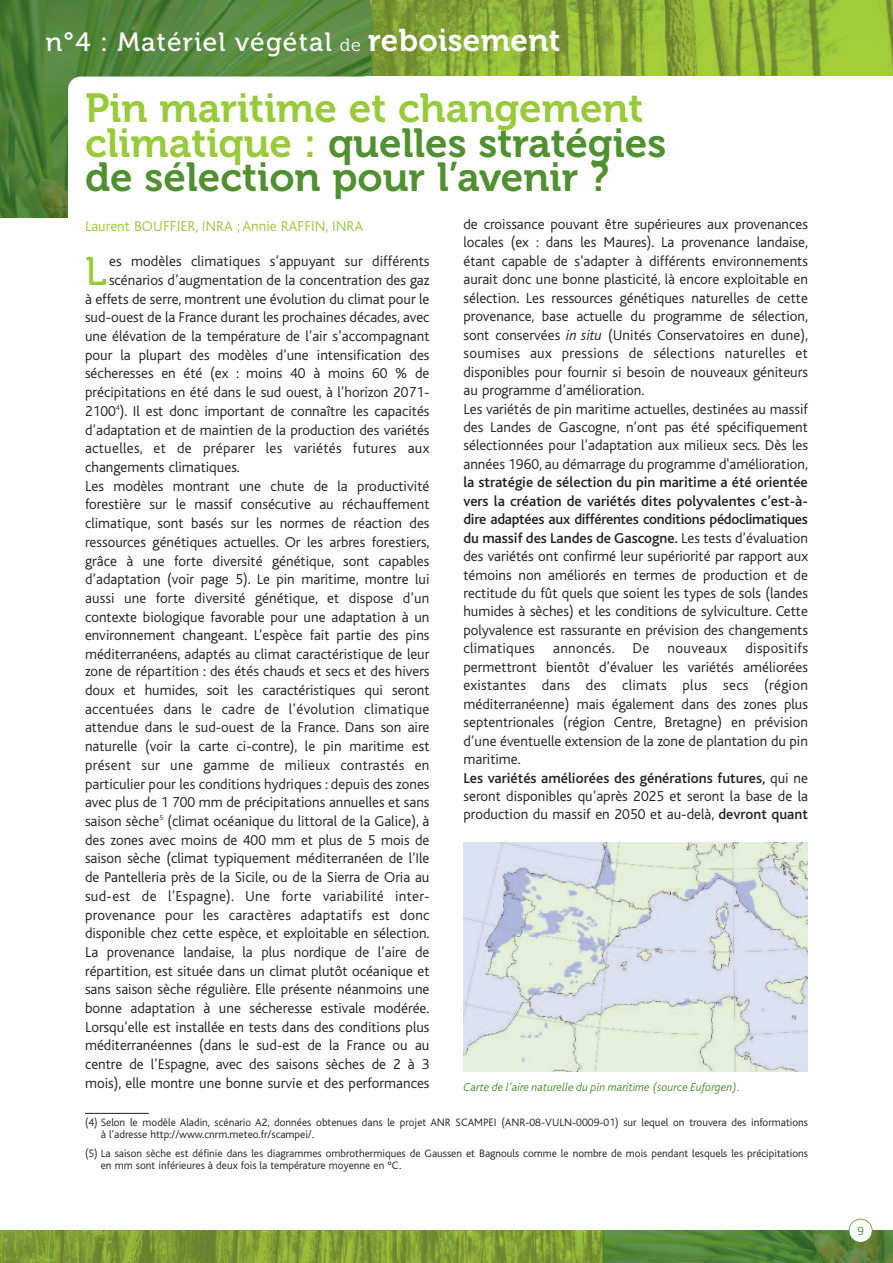
<style>
.page{position:relative;width:893px;height:1263px;background:#fff}
.page>*{position:absolute;margin:0;border:0;box-sizing:border-box;transform-origin:0 0}
.t1{font:40.5px/34.5px "Museo 700";color:#509030}
.t2{font:39.9px "Museo 500";color:#99ca3b}
.t3{font:26.4px "Museo 500";letter-spacing:.045em;color:#fff}
.t4{font:300 15px/18.5px "Bliss";color:#231f20}
.t5{font:300 15px "Bliss";letter-spacing:.02em;color:#231f20}
.t6{font:300 15px "Bliss";color:#99ca3b}
.t7{font:300 12.45px "Bliss";color:#509030}
.t8{font:italic 300 12px "Bliss";color:#509030}
.t9{font:300 11.25px/12.8px "Bliss";color:#231f20}
.s1{font-family:"Museo 300";font-size:17.85px}
.s2{font-family:"Museo 700";font-size:31.35px}
.s3{color:#99ca3b}
.s4{font-style:italic}
.s5{font-weight:500}
</style>
<div class="page">
<img style="left:0;top:1231px;width:891px;height:32px">
<svg style="left:891px;top:1231px;width:2px;height:32px"></svg>
<img style="left:0;top:0;width:893px;height:218px">
<svg style="left:369px;top:0;width:2px;height:7px"></svg>
<img style="left:371px;top:7px;width:2px;height:70px">
<div style="left:68px;top:77px;width:493px;height:159px;background:#fff;border-radius:13px"></div>
<div style="left:519px;top:77px;width:374px;height:143px;background:#fff"></div>
<div style="left:849px;top:1219px;width:23px;height:23px;background:#fff;border-radius:50%"></div>
<div style="left:848px;top:1219px;width:25px;height:24px;border:2px solid #509030;border-radius:50%"></div>
<hr style="left:85px;top:1113px;width:64px;height:1px;background:#231f20">
<img style="left:463px;top:842px;width:345px;height:229px">
<h3 class="t3" style="left:46px;top:33px;width:516px">n°4 : Matériel végétal <span class="s1">de</span> <span class="s2">reboisement</span></h3>
<h1 class="t1" style="left:85px;top:95px;width:583px"><span class="s3">Pin maritime et changement climatique :</span> quelles stratégies de sélection pour l’avenir ?</h1>
<p class="t6" style="left:85px;top:221px;width:280px">Laurent BOUFFIER, INRA ; Annie RAFFIN, INRA</p>
<h2 class="t2" style="left:85px;top:256px;width:23px">L</h2>
<p class="t4" style="left:109px;top:254px;width:322px">es modèles climatiques s’appuyant sur différents</p>
<p class="t4" style="left:109px;top:272px;width:322px">scénarios d’augmentation de la concentration des gaz</p>
<p class="t4" style="left:85px;top:291px;width:346px">à effets de serre, montrent une évolution du climat pour le</p>
<p class="t4" style="left:85px;top:310px;width:346px">sud-ouest de la France durant les prochaines décades, avec</p>
<p class="t4" style="left:85px;top:328px;width:346px">une élévation de la température de l’air s’accompagnant</p>
<p class="t4" style="left:85px;top:347px;width:346px">pour la plupart des modèles d’une intensification des</p>
<p class="t4" style="left:85px;top:366px;width:346px">sécheresses en été (ex : moins 40 à moins 60 % de</p>
<p class="t4" style="left:85px;top:384px;width:346px">précipitations en été dans le sud ouest, à l’horizon 2071-</p>
<p class="t4" style="left:85px;top:403px;width:346px">2100<sup>4</sup>). Il est donc important de connaître les capacités</p>
<p class="t4" style="left:85px;top:422px;width:346px">d’adaptation et de maintien de la production des variétés</p>
<p class="t5" style="left:85px;top:443px;width:346px">actuelles, et de préparer les variétés futures aux</p>
<p class="t4" style="left:85px;top:459px;width:156px">changements climatiques.</p>
<p class="t4" style="left:85px;top:478px;width:346px">Les modèles montrant une chute de la productivité</p>
<p class="t4" style="left:85px;top:497px;width:346px">forestière sur le massif consécutive au réchauffement</p>
<p class="t4" style="left:85px;top:515px;width:346px">climatique, sont basés sur les normes de réaction des</p>
<p class="t4" style="left:85px;top:534px;width:346px">ressources génétiques actuelles. Or les arbres forestiers,</p>
<p class="t4" style="left:85px;top:553px;width:346px">grâce à une forte diversité génétique, sont capables</p>
<p class="t4" style="left:85px;top:572px;width:346px">d’adaptation (voir page 5). Le pin maritime, montre lui</p>
<p class="t4" style="left:85px;top:590px;width:346px">aussi une forte diversité génétique, et dispose d’un</p>
<p class="t4" style="left:85px;top:609px;width:346px">contexte biologique favorable pour une adaptation à un</p>
<p class="t4" style="left:85px;top:628px;width:346px">environnement changeant. L’espèce fait partie des pins</p>
<p class="t4" style="left:85px;top:646px;width:346px">méditerranéens, adaptés au climat caractéristique de leur</p>
<p class="t4" style="left:85px;top:663px;width:346px;text-align:justify">zone de répartition : des étés chauds et secs et des hivers doux et humides, soit les caractéristiques qui seront accentuées dans le cadre de l’évolution climatique attendue dans le sud-ouest de la France. Dans son aire naturelle (voir la carte ci-contre), le pin maritime est présent sur une gamme de milieux contrastés en particulier pour les conditions hydriques : depuis des zones avec plus de 1 700 mm de précipitations annuelles et sans saison sèche<sup>5</sup> (climat océanique du littoral de la Galice), à des zones avec moins de 400 mm et plus de 5 mois de saison sèche (climat typiquement méditerranéen de l’Ile de Pantelleria près de la Sicile, ou de la Sierra de Oria au sud-est de l’Espagne). Une forte variabilité inter&shy;provenance pour les caractères adaptatifs est donc disponible chez cette espèce, et exploitable en sélection.<br>La provenance landaise, la plus nordique de l’aire de répartition, est située dans un climat plutôt océanique et sans saison sèche régulière. Elle présente néanmoins une bonne adaptation à une sécheresse estivale modérée.<br>Lorsqu’elle est installée en tests dans des conditions plus méditerranéennes (dans le sud-est de la France ou au centre de l’Espagne, avec des saisons sèches de 2 à 3 mois), elle montre une bonne survie et des performances</p>
<p class="t4" style="left:463px;top:216px;width:346px">de croissance pouvant être supérieures aux provenances locales (ex : dans les Maures). La provenance landaise, étant capable de s’adapter à différents environnements aurait donc une bonne plasticité, là encore exploitable en sélection. Les ressources génétiques naturelles de cette provenance, base actuelle du programme de sélection, sont conservées <span class="s4">in situ</span> (Unités Conservatoires en dune), soumises aux pressions de sélections naturelles et disponibles pour fournir si besoin de nouveaux géniteurs au programme d’amélioration.<br>Les variétés de pin maritime actuelles, destinées au massif des Landes de Gascogne, n’ont pas été spécifiquement sélectionnées pour l’adaptation aux milieux secs. Dès les années 1960, au démarrage du programme d'amélioration,</p>
<p class="t4" style="left:463px;top:475px;width:346px"><span class="s5">la stratégie de sélection du pin maritime a été orientée vers la création de variétés dites polyvalentes c’est-à&shy;dire adaptées aux différentes conditions pédoclimatiques du massif des Landes de Gascogne.</span> Les tests d’évaluation des variétés ont confirmé leur supériorité par rapport aux témoins non améliorés en termes de production et de rectitude du fût quels que soient les types de sols (landes humides à sèches) et les conditions de sylviculture. Cette polyvalence est rassurante en prévision des changements climatiques annoncés. De nouveaux dispositifs permettront bientôt d’évaluer les variétés améliorées existantes dans des climats plus secs (région méditerranéenne) mais également dans des zones plus septentrionales (région Centre, Bretagne) en prévision d’une éventuelle extension de la zone de plantation du pin maritime.<br><span class="s5">Les variétés améliorées des générations futures,</span> qui ne seront disponibles qu’après 2025 et seront la base de la production du massif en 2050 et au-delà, <span class="s5">devront quant</span></p>
<p class="t8" style="left:463px;top:1083px;width:278px">Carte de l’aire naturelle du pin maritime (source Euforgen).</p>
<p class="t9" style="left:101px;top:1117px;width:709px;text-indent:-16px">(4) Selon le modèle Aladin, scénario A2, données obtenues dans le projet ANR SCAMPEI (ANR-08-VULN-0009-01) sur lequel on trouvera des informations à l’adresse http://www.cnrm.meteo.fr/scampei/.</p>
<p class="t9" style="left:101px;top:1148px;width:709px;text-indent:-16px">(5) La saison sèche est définie dans les diagrammes ombrothermiques de Gaussen et Bagnouls comme le nombre de mois pendant lesquels les précipitations en mm sont inférieures à deux fois la température moyenne en °C.</p>
<p class="t7" style="left:857px;top:1227px;width:8px">9</p>
</div>
